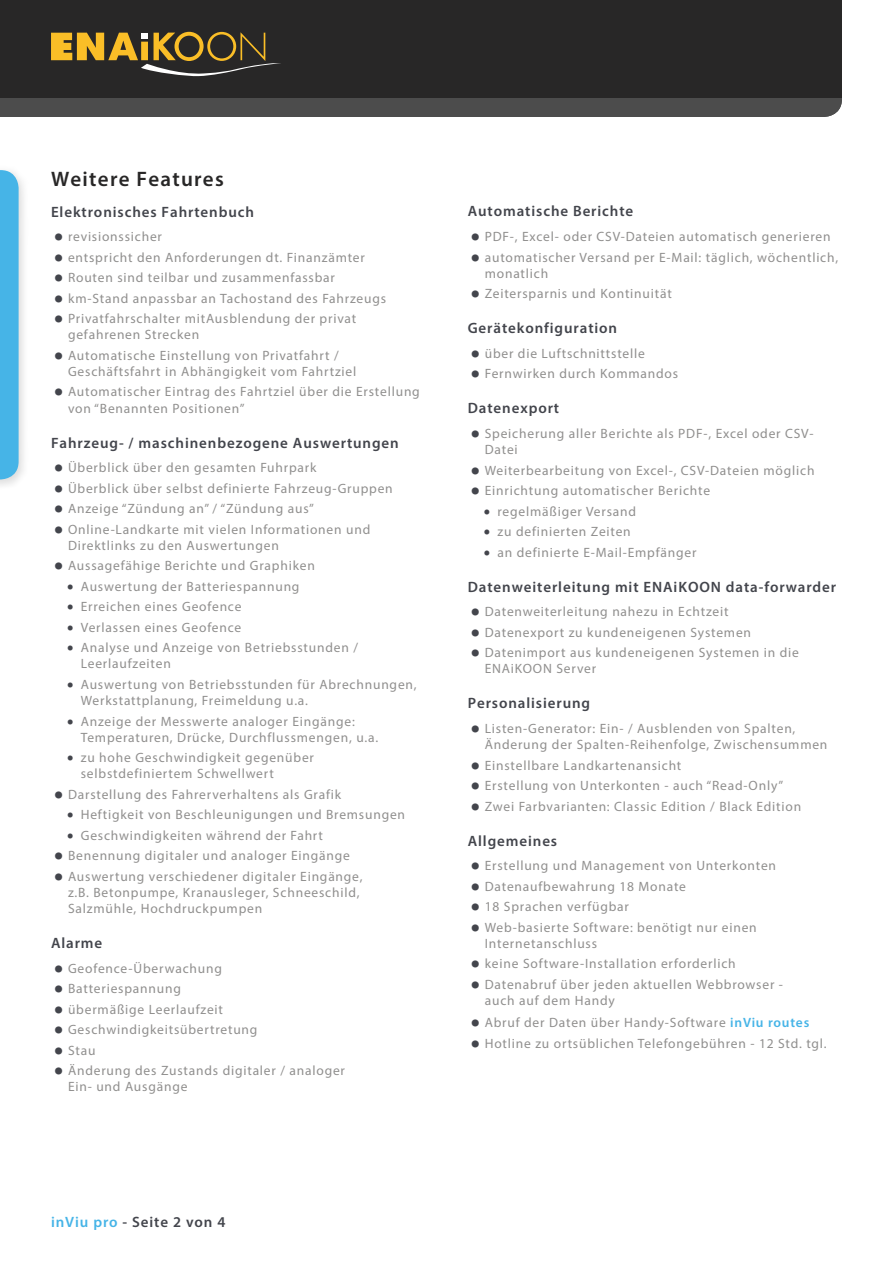
<style>
.page{position:relative;width:893px;height:1263px;background:#fff}
.page>*{position:absolute;margin:0;border:0;box-sizing:border-box;transform-origin:0 0}
.t1{font:600 21px "Myriad Pro";letter-spacing:.06em;color:#282727}
.t2{font:600 15px "Myriad Pro";letter-spacing:.06em;color:#43454c}
.t3{font:13.5px/16.2px "Myriad Pro";letter-spacing:.06em;color:#908f8e}
.s1{font-weight:700;font-size:27px;color:#43454c}
.s2{font-weight:600;color:#46b4e7}
.s3{color:#46b4e7}
</style>
<div class="page">
<div style="left:0;top:0;width:842px;height:98px;background:#282727"></div>
<div style="left:0;top:164px;width:30px;height:327px;background:#000;opacity:.15"></div>
<svg style="left:0;top:170px;width:19px;height:309px;background:#4cb6e7"></svg>
<svg style="left:0;top:32px;width:842px;height:85px"></svg>
<h1 class="t1" style="left:51px;top:165px;width:174px">Weitere Features</h1>
<p class="t2" style="left:51px;top:202px;width:204px">Elektronisches Fahrtenbuch</p>
<p class="t3" style="left:54px;top:228px;width:110px"><span class="s1">•</span> revisionssicher</p>
<p class="t3" style="left:54px;top:249px;width:312px"><span class="s1">•</span> entspricht den Anforderungen dt. Finanzämter</p>
<p class="t3" style="left:54px;top:269px;width:282px"><span class="s1">•</span> Routen sind teilbar und zusammenfassbar</p>
<p class="t3" style="left:54px;top:290px;width:334px"><span class="s1">•</span> km-Stand anpassbar an Tachostand des Fahrzeugs</p>
<p class="t3" style="left:68px;top:310px;width:290px;text-indent:-14px"><span class="s1">•</span> Privatfahrschalter mitAusblendung der privat gefahrenen Strecken</p>
<p class="t3" style="left:68px;top:347px;width:290px;text-indent:-14px"><span class="s1">•</span> Automatische Einstellung von Privatfahrt /<br>Geschäftsfahrt in Abhängigkeit vom Fahrtziel</p>
<p class="t3" style="left:68px;top:384px;width:353px;text-indent:-14px"><span class="s1">•</span> Automatischer Eintrag des Fahrtziel über die Erstellung von “Benannten Positionen”</p>
<p class="t2" style="left:51px;top:433px;width:349px">Fahrzeug- / maschinenbezogene Auswertungen</p>
<p class="t3" style="left:54px;top:459px;width:264px"><span class="s1">•</span> Überblick über den gesamten Fuhrpark</p>
<p class="t3" style="left:54px;top:480px;width:340px"><span class="s1">•</span> Überblick über selbst definierte Fahrzeug-Gruppen</p>
<p class="t3" style="left:54px;top:500px;width:262px"><span class="s1">•</span> Anzeige “Zündung an” / “Zündung aus”</p>
<p class="t3" style="left:68px;top:521px;width:304px;text-indent:-14px"><span class="s1">•</span> Online-Landkarte mit vielen Informationen und<br>Direktlinks zu den Auswertungen</p>
<p class="t3" style="left:67px;top:555px;width:293px;line-height:20.4px;text-indent:-13px"><span class="s1">•</span> Aussagefähige Berichte und Graphiken<br><span class="s1">·</span> Auswertung der Batteriespannung<br><span class="s1">·</span> Erreichen eines Geofence<br><span class="s1">·</span> Verlassen eines Geofence<br><span class="s1">·</span> Analyse und Anzeige von Betriebsstunden /</p>
<p class="t3" style="left:67px;top:653px;width:351px;line-height:20.4px;text-indent:14px">Leerlaufzeiten<br><span class="s1">·</span> Auswertung von Betriebsstunden für Abrechnungen,</p>
<p class="t3" style="left:67px;top:690px;width:290px;line-height:20.4px;text-indent:14px">Werkstattplanung, Freimeldung u.a.<br><span class="s1">·</span> Anzeige der Messwerte analoger Eingänge:</p>
<p class="t3" style="left:67px;top:727px;width:313px;line-height:20.4px;text-indent:14px">Temperaturen, Drücke, Durchflussmengen, u.a. <span class="s1">·</span> zu hohe Geschwindigkeit gegenüber</p>
<p class="t3" style="left:81px;top:765px;width:195px">selbstdefiniertem Schwellwert</p>
<p class="t3" style="left:67px;top:784px;width:340px;line-height:20.4px;text-indent:-13px"><span class="s1">•</span> Darstellung des Fahrerverhaltens als Grafik<br><span class="s1">·</span> Heftigkeit von Beschleunigungen und Bremsungen <span class="s1">·</span> Geschwindigkeiten während der Fahrt</p>
<p class="t3" style="left:54px;top:847px;width:297px"><span class="s1">•</span> Benennung digitaler und analoger Eingänge</p>
<p class="t3" style="left:68px;top:868px;width:296px;text-indent:-14px"><span class="s1">•</span> Auswertung verschiedener digitaler Eingänge, z.B. Betonpumpe, Kranausleger, Schneeschild,<br>Salzmühle, Hochdruckpumpen</p>
<p class="t2" style="left:51px;top:933px;width:53px">Alarme</p>
<p class="t3" style="left:54px;top:960px;width:169px"><span class="s1">•</span> Geofence-Überwachung</p>
<p class="t3" style="left:54px;top:980px;width:128px"><span class="s1">•</span> Batteriespannung</p>
<p class="t3" style="left:54px;top:1001px;width:171px"><span class="s1">•</span> übermäßige Leerlaufzeit</p>
<p class="t3" style="left:54px;top:1021px;width:205px"><span class="s1">•</span> Geschwindigkeitsübertretung</p>
<p class="t3" style="left:54px;top:1042px;width:43px"><span class="s1">•</span> Stau</p>
<p class="t3" style="left:68px;top:1062px;width:279px;text-indent:-14px"><span class="s1">•</span> Änderung des Zustands digitaler / analoger<br>Ein- und Ausgänge</p>
<p class="t2" style="left:468px;top:202px;width:167px">Automatische Berichte</p>
<p class="t3" style="left:471px;top:228px;width:361px"><span class="s1">•</span> PDF-, Excel- oder CSV-Dateien automatisch generieren</p>
<p class="t3" style="left:485px;top:249px;width:355px;text-indent:-14px"><span class="s1">•</span> automatischer Versand per E-Mail: täglich, wöchentlich, monatlich</p>
<p class="t3" style="left:471px;top:285px;width:203px"><span class="s1">•</span> Zeitersparnis und Kontinuität</p>
<p class="t2" style="left:468px;top:319px;width:151px">Gerätekonfiguration</p>
<p class="t3" style="left:471px;top:345px;width:176px"><span class="s1">•</span> über die Luftschnittstelle</p>
<p class="t3" style="left:471px;top:366px;width:209px"><span class="s1">•</span> Fernwirken durch Kommandos</p>
<p class="t2" style="left:468px;top:399px;width:93px">Datenexport</p>
<p class="t3" style="left:485px;top:425px;width:330px;text-indent:-14px"><span class="s1">•</span> Speicherung aller Berichte als PDF-, Excel oder CSV-<br>Datei</p>
<p class="t3" style="left:471px;top:462px;width:345px"><span class="s1">•</span> Weiterbearbeitung von Excel-, CSV-Dateien möglich</p>
<p class="t3" style="left:483px;top:480px;width:228px;line-height:20.4px;text-indent:-13px"><span class="s1">•</span> Einrichtung automatischer Berichte <span class="s1">·</span> regelmäßiger Versand<br><span class="s1">·</span> zu definierten Zeiten<br><span class="s1">·</span> an definierte E-Mail-Empfänger</p>
<p class="t2" style="left:468px;top:577px;width:370px">Datenweiterleitung mit ENAiKOON data-forwarder</p>
<p class="t3" style="left:471px;top:603px;width:259px"><span class="s1">•</span> Datenweiterleitung nahezu in Echtzeit</p>
<p class="t3" style="left:471px;top:624px;width:282px"><span class="s1">•</span> Datenexport zu kundeneigenen Systemen</p>
<p class="t3" style="left:485px;top:644px;width:316px;text-indent:-14px"><span class="s1">•</span> Datenimport aus kundeneigenen Systemen in die<br>ENAiKOON Server</p>
<p class="t2" style="left:468px;top:694px;width:124px">Personalisierung</p>
<p class="t3" style="left:485px;top:720px;width:344px;text-indent:-14px"><span class="s1">•</span> Listen-Generator: Ein- / Ausblenden von Spalten,<br>Änderung der Spalten-Reihenfolge, Zwischensummen</p>
<p class="t3" style="left:471px;top:757px;width:212px"><span class="s1">•</span> Einstellbare Landkartenansicht</p>
<p class="t3" style="left:471px;top:777px;width:314px"><span class="s1">•</span> Erstellung von Unterkonten - auch “Read-Only”</p>
<p class="t3" style="left:471px;top:798px;width:332px"><span class="s1">•</span> Zwei Farbvarianten: Classic Edition / Black Edition</p>
<p class="t2" style="left:468px;top:831px;width:91px">Allgemeines</p>
<p class="t3" style="left:471px;top:858px;width:307px"><span class="s1">•</span> Erstellung und Management von Unterkonten</p>
<p class="t3" style="left:471px;top:878px;width:217px"><span class="s1">•</span> Datenaufbewahrung 18 Monate</p>
<p class="t3" style="left:471px;top:898px;width:160px"><span class="s1">•</span> 18 Sprachen verfügbar</p>
<p class="t3" style="left:485px;top:919px;width:274px;text-indent:-14px"><span class="s1">•</span> Web-basierte Software: benötigt nur einen<br>Internetanschluss</p>
<p class="t3" style="left:471px;top:956px;width:266px"><span class="s1">•</span> keine Software-Installation erforderlich</p>
<p class="t3" style="left:485px;top:976px;width:300px;text-indent:-14px"><span class="s1">•</span> Datenabruf über jeden aktuellen Webbrowser - auch auf dem Handy</p>
<p class="t3" style="left:471px;top:1014px;width:340px"><span class="s1">•</span> Abruf der Daten über Handy-Software <span class="s2">inViu routes</span></p>
<p class="t3" style="left:471px;top:1035px;width:357px"><span class="s1">•</span> Hotline zu ortsüblichen Telefongebühren - 12 Std. tgl.</p>
<p class="t2" style="left:51px;top:1213px;width:176px"><span class="s3">inViu pro</span> - Seite 2 von 4</p>
</div>
